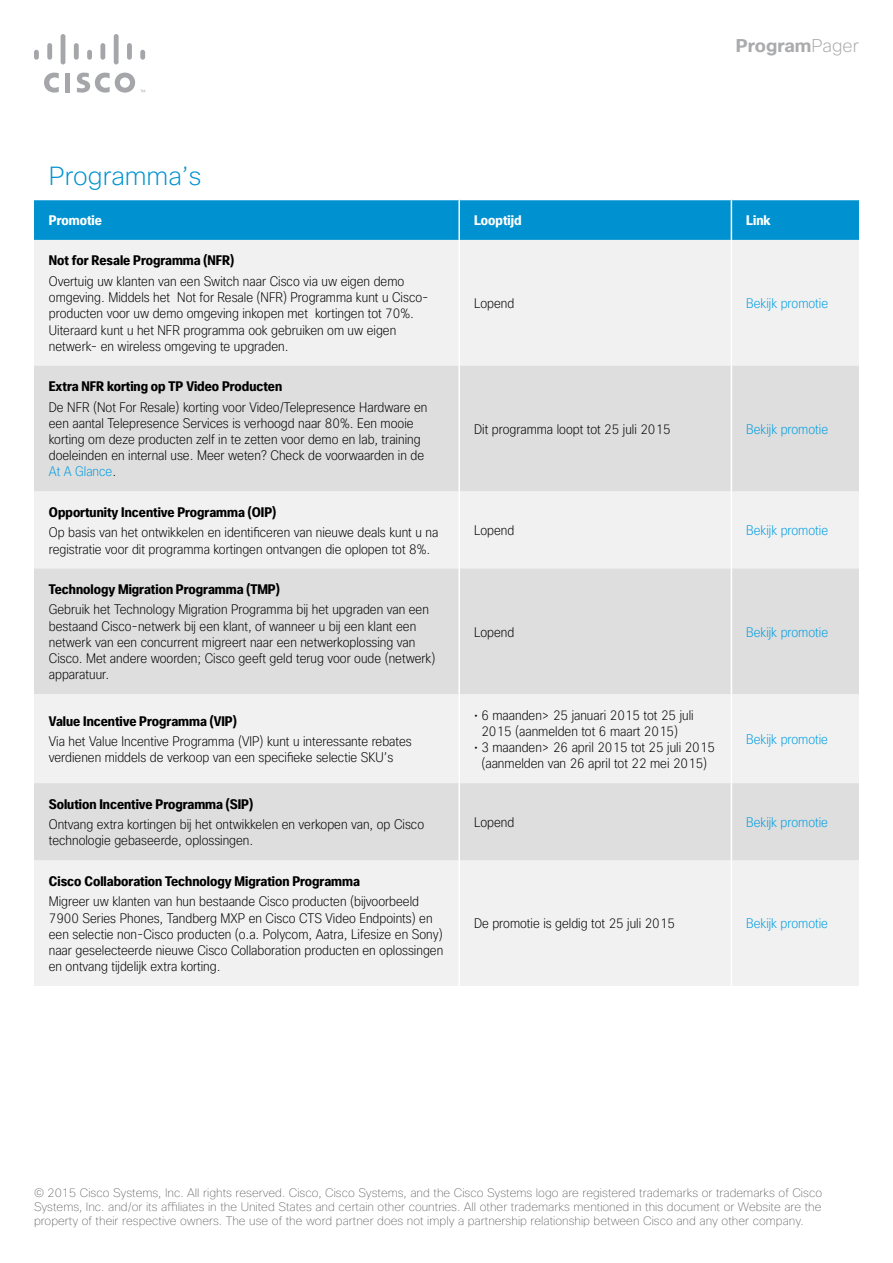
<style>
.page{position:relative;width:893px;height:1263px;background:#fff}
.page>*{position:absolute;margin:0;border:0;box-sizing:border-box;transform-origin:0 0}
.t1{font:200 25.5px "Cisco Sans";color:#0092d0}
.t2{font:700 18px "Cisco Sans";color:#aaabad}
.t3{font:200 condensed 13.5px/16.2px "Cisco Sans";color:#000}
.t4{font:700 condensed 13.5px "Cisco Sans";color:#000}
.t5{font:200 condensed 13.5px "Cisco Sans";color:#009de0}
.t6{font:700 condensed 13.5px "Cisco Sans";color:#fff}
.t7{font:100 11.85px/14.2px "Cisco Sans";color:#504f53;text-align:justify}
.s1{font-weight:200}
.s2{color:#009de0}
</style>
<div class="page">
<div style="left:34px;top:200px;width:825px;height:40px;background:#0092d0"></div>
<div style="left:34px;top:240px;width:825px;height:746px;background:#f1f1f1"></div>
<svg style="left:34px;top:366px;width:825px;height:494px;fill:#dedede"></svg>
<hr style="left:458px;top:200px;width:2px;height:40px;background:#fff">
<hr style="left:731px;top:200px;width:1px;height:40px;background:#fff">
<hr style="left:458px;top:240px;width:2px;height:126px;background:#fff">
<hr style="left:731px;top:240px;width:1px;height:126px;background:#fff">
<hr style="left:458px;top:366px;width:2px;height:125px;background:#fff">
<hr style="left:731px;top:366px;width:1px;height:125px;background:#fff">
<hr style="left:458px;top:491px;width:2px;height:77px;background:#fff">
<hr style="left:731px;top:491px;width:1px;height:77px;background:#fff">
<hr style="left:458px;top:568px;width:2px;height:126px;background:#fff">
<hr style="left:731px;top:568px;width:1px;height:126px;background:#fff">
<hr style="left:458px;top:694px;width:2px;height:89px;background:#fff">
<hr style="left:731px;top:694px;width:1px;height:89px;background:#fff">
<hr style="left:458px;top:783px;width:2px;height:77px;background:#fff">
<hr style="left:731px;top:783px;width:1px;height:77px;background:#fff">
<hr style="left:458px;top:860px;width:2px;height:126px;background:#fff">
<hr style="left:731px;top:860px;width:1px;height:126px;background:#fff">
<div style="left:65px;top:73px;width:5px;height:19px;background:#a5a6a9"></div>
<svg style="left:44px;top:73px;width:15px;height:20px"></svg>
<div style="left:34px;top:50px;width:5px;height:10px;background:#a5a6a9;border-radius:2px"></div>
<div style="left:47px;top:43px;width:5px;height:17px;background:#a5a6a9;border-radius:2px"></div>
<hr style="left:61px;top:34px;width:4px;height:30px;background:#a5a6a9;border-radius:2px">
<div style="left:74px;top:43px;width:5px;height:17px;background:#a5a6a9;border-radius:2px"></div>
<div style="left:87px;top:50px;width:5px;height:10px;background:#a5a6a9;border-radius:2px"></div>
<div style="left:100px;top:43px;width:5px;height:17px;background:#a5a6a9;border-radius:2px"></div>
<div style="left:114px;top:34px;width:5px;height:30px;background:#a5a6a9;border-radius:2px"></div>
<div style="left:127px;top:43px;width:5px;height:17px;background:#a5a6a9;border-radius:2px"></div>
<div style="left:140px;top:50px;width:5px;height:10px;background:#a5a6a9;border-radius:2px"></div>
<svg style="left:77px;top:73px;width:68px;height:20px"></svg>
<h2 class="t2" style="left:736px;top:35px;width:124px">Program<span class="s1">Pager</span></h2>
<h1 class="t1" style="left:49px;top:159px;width:154px">Programma’s</h1>
<p class="t6" style="left:49px;top:212px;width:54px">Promotie</p>
<p class="t6" style="left:474px;top:212px;width:49px">Looptijd</p>
<p class="t6" style="left:746px;top:212px;width:26px">Link</p>
<p class="t4" style="left:49px;top:252px;width:187px">Not for Resale Programma (NFR)</p>
<p class="t3" style="left:49px;top:273px;width:381px">Overtuig uw klanten van een Switch naar Cisco via uw eigen demo omgeving. Middels het Not for Resale (NFR) Programma kunt u Cisco&shy;producten voor uw demo omgeving inkopen met kortingen tot 70%.<br>Uiteraard kunt u het NFR programma ook gebruiken om uw eigen netwerk- en wireless omgeving te upgraden.</p>
<p class="t3" style="left:474px;top:295px;width:42px">Lopend</p>
<p class="t5" style="left:746px;top:295px;width:83px">Bekijk promotie</p>
<p class="t4" style="left:49px;top:378px;width:235px">Extra NFR korting op TP Video Producten</p>
<p class="t3" style="left:49px;top:399px;width:380px">De NFR (Not For Resale) korting voor Video/Telepresence Hardware en een aantal Telepresence Services is verhoogd naar 80%. Een mooie korting om deze producten zelf in te zetten voor demo en lab, training doeleinden en internal use. Meer weten? Check de voorwaarden in de <span class="s2">At A Glance</span>.</p>
<p class="t3" style="left:474px;top:421px;width:198px">Dit programma loopt tot 25 juli 2015</p>
<p class="t5" style="left:746px;top:420px;width:83px">Bekijk promotie</p>
<p class="t4" style="left:49px;top:503px;width:229px">Opportunity Incentive Programma (OIP)</p>
<p class="t3" style="left:49px;top:524px;width:391px">Op basis van het ontwikkelen en identificeren van nieuwe deals kunt u na registratie voor dit programma kortingen ontvangen die oplopen tot 8%.</p>
<p class="t3" style="left:474px;top:522px;width:42px">Lopend</p>
<p class="t5" style="left:746px;top:522px;width:83px">Bekijk promotie</p>
<p class="t4" style="left:49px;top:580px;width:232px">Technology Migration Programma (TMP)</p>
<p class="t3" style="left:49px;top:601px;width:388px">Gebruik het Technology Migration Programma bij het upgraden van een bestaand Cisco-netwerk bij een klant, of wanneer u bij een klant een netwerk van een concurrent migreert naar een netwerkoplossing van Cisco. Met andere woorden; Cisco geeft geld terug voor oude (netwerk) apparatuur.</p>
<p class="t3" style="left:474px;top:624px;width:42px">Lopend</p>
<p class="t5" style="left:746px;top:623px;width:83px">Bekijk promotie</p>
<p class="t4" style="left:49px;top:712px;width:189px">Value Incentive Programma (VIP)</p>
<p class="t3" style="left:49px;top:733px;width:364px">Via het Value Incentive Programma (VIP) kunt u interessante rebates verdienen middels de verkoop van een specifieke selectie SKU’s</p>
<p class="t3" style="left:481px;top:707px;width:214px;text-indent:-7px">• 6 maanden&gt; 25 januari 2015 tot 25 juli<br>2015 (aanmelden tot 6 maart 2015)</p>
<p class="t3" style="left:474px;top:739px;width:242px;text-align:center">• 3 maanden&gt; 26 april 2015 tot 25 juli 2015 (aanmelden van 26 april tot 22 mei 2015)</p>
<p class="t5" style="left:746px;top:731px;width:83px">Bekijk promotie</p>
<p class="t4" style="left:49px;top:795px;width:206px">Solution Incentive Programma (SIP)</p>
<p class="t3" style="left:49px;top:816px;width:377px">Ontvang extra kortingen bij het ontwikkelen en verkopen van, op Cisco technologie gebaseerde, oplossingen.</p>
<p class="t3" style="left:474px;top:814px;width:42px">Lopend</p>
<p class="t5" style="left:746px;top:814px;width:83px">Bekijk promotie</p>
<p class="t4" style="left:49px;top:872px;width:313px">Cisco Collaboration Technology Migration Programma</p>
<p class="t3" style="left:49px;top:893px;width:396px">Migreer uw klanten van hun bestaande Cisco producten (bijvoorbeeld 7900 Series Phones, Tandberg MXP en Cisco CTS Video Endpoints) en een selectie non-Cisco producten (o.a. Polycom, Aatra, Lifesize en Sony) naar geselecteerde nieuwe Cisco Collaboration producten en oplossingen en ontvang tijdelijk extra korting.</p>
<p class="t3" style="left:474px;top:915px;width:202px">De promotie is geldig tot 25 juli 2015</p>
<p class="t5" style="left:746px;top:915px;width:83px">Bekijk promotie</p>
<p class="t7" style="left:34px;top:1185px;width:790px">© 2015 Cisco Systems, Inc. All rights reserved. Cisco, Cisco Systems, and the Cisco Systems logo are registered trademarks or trademarks of Cisco Systems, Inc. and/or its affiliates in the United States and certain other countries. All other trademarks mentioned in this document or Website are the property of their respective owners. The use of the word partner does not imply a partnership relationship between Cisco and any other company.</p>
</div>
